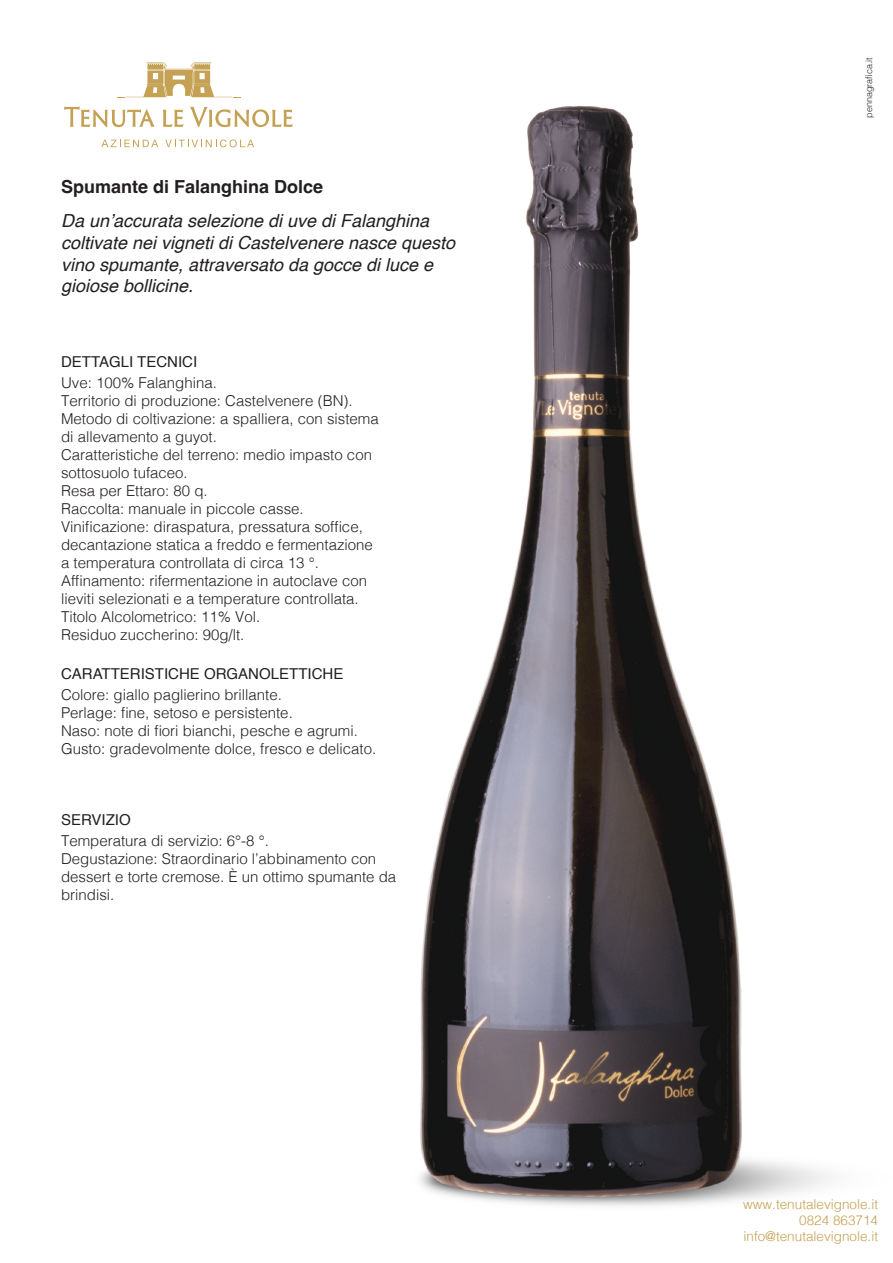
<style>
.page{position:relative;width:893px;height:1263px;background:#fff}
.page>*{position:absolute;margin:0;border:0;box-sizing:border-box;transform-origin:0 0}
.t1{font:italic 18px/21.6px "Helvetica";color:#231f20}
.t2{font:700 18px "Helvetica";color:#231f20}
.t3{font:300 15px/18px "Helvetica";color:#231f20}
.t4{font:15px "Helvetica";color:#231f20}
.t5{font:300 13.5px/16.2px "Helvetica";color:#c5a153;text-align:right}
.t6{font:300 9px "Helvetica";color:#231f20}
</style>
<div class="page">
<img style="left:178px;top:106px;width:652px;height:1100px">
<svg style="left:64px;top:107px;width:91px;height:20px"></svg>
<svg style="left:163px;top:110px;width:21px;height:17px"></svg>
<svg style="left:190px;top:107px;width:103px;height:20px"></svg>
<svg style="left:101px;top:140px;width:57px;height:7px"></svg>
<svg style="left:165px;top:139px;width:89px;height:8px"></svg>
<svg style="left:117px;top:62px;width:124px;height:36px"></svg>
<p class="t2" style="left:61px;top:176px;width:264px">Spumante di Falanghina Dolce</p>
<p class="t1" style="left:61px;top:211px;width:396px">Da un’accurata selezione di uve di Falanghina coltivate nei vigneti di Castelvenere nasce questo vino spumante, attraversato da gocce di luce e gioiose bollicine.</p>
<p class="t4" style="left:61px;top:351px;width:138px">DETTAGLI TECNICI</p>
<p class="t3" style="left:61px;top:373px;width:319px">Uve: 100% Falanghina.<br>Territorio di produzione: Castelvenere (BN).<br>Metodo di coltivazione: a spalliera, con sistema di allevamento a guyot.<br>Caratteristiche del terreno: medio impasto con sottosuolo tufaceo.<br>Resa per Ettaro: 80 q.<br>Raccolta: manuale in piccole casse.<br>Vinificazione: diraspatura, pressatura soffice, decantazione statica a freddo e fermentazione a temperatura controllata di circa 13 °.<br>Affinamento: rifermentazione in autoclave con lieviti selezionati e a temperature controllata.<br>Titolo Alcolometrico: 11% Vol.<br>Residuo zuccherino: 90g/lt.</p>
<p class="t4" style="left:61px;top:663px;width:284px">CARATTERISTICHE ORGANOLETTICHE</p>
<p class="t3" style="left:61px;top:685px;width:317px">Colore: giallo paglierino brillante.<br>Perlage: fine, setoso e persistente.<br>Naso: note di fiori bianchi, pesche e agrumi.<br>Gusto: gradevolmente dolce, fresco e delicato.</p>
<p class="t4" style="left:61px;top:808px;width:71px">SERVIZIO</p>
<p class="t3" style="left:61px;top:830px;width:337px">Temperatura di servizio: 6°-8 °.<br>Degustazione: Straordinario l’abbinamento con dessert e torte cremose. È un ottimo spumante da brindisi.</p>
<p class="t6" style="left:861px;top:118px;width:62px;rotate:-90deg">pennagrafica.it</p>
<p class="t5" style="left:743px;top:1195px;width:137px">www.tenutalevignole.it<br>0824 863714 info@tenutalevignole.it</p>
</div>
